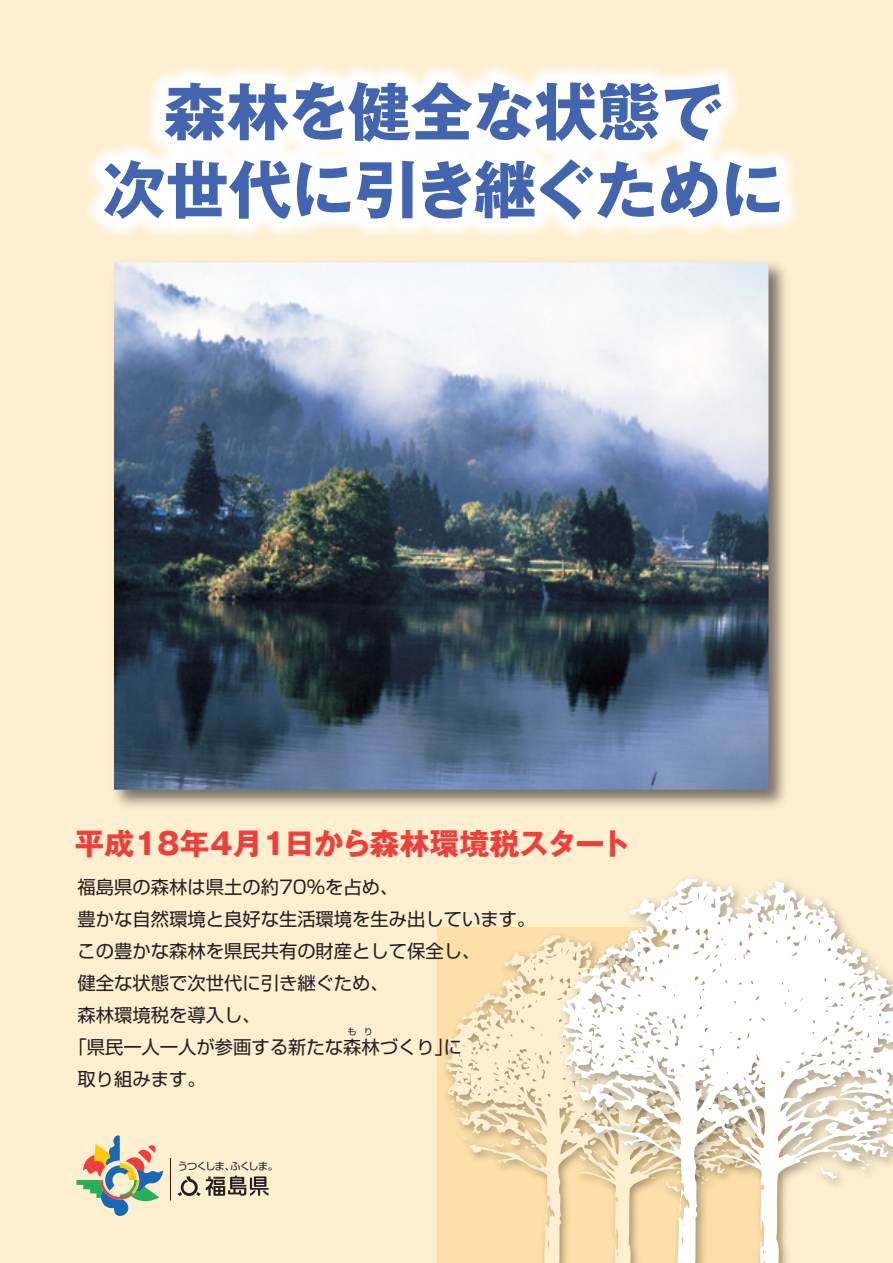
<style>
.page{position:relative;width:893px;height:1263px;background:#feefd0}
.page>*{position:absolute;margin:0;border:0;box-sizing:border-box;transform-origin:0 0}
.t1{font:700 63px/78px "Gothic MB101 Pro";color:#4365b0;text-align:center}
.t2{font:700 30px "Gothic MB101 Pro";letter-spacing:-.035em;color:#ee3f3c}
.t3{font:18.3px "Shin Go Pro";color:#231f20}
.t4{font:10.2px "Shin Go Pro";letter-spacing:-.1em;color:#231f20;scale:1.04 1}
.t5{font:9.15px "Shin Go Pro";color:#231f20}
</style>
<div class="page">
<img style="left:115px;top:281px;width:671px;height:526px">
<img style="left:114px;top:281px;width:654px;height:509px">
<svg style="left:76px;top:1135px;width:87px;height:81px"></svg>
<svg style="left:177px;top:1175px;width:91px;height:21px"></svg>
<svg style="left:170px;top:1157px;width:1px;height:44px"></svg>
<img style="left:88px;top:67px;width:708px;height:214px">
<svg style="left:445px;top:933px;width:108px;height:330px;fill:#fde0a9"></svg>
<svg style="left:545px;top:1213px;width:3px;height:9px"></svg>
<svg style="left:492px;top:1137px;width:36px;height:13px"></svg>
<svg style="left:463px;top:1136px;width:10px;height:4px"></svg>
<svg style="left:521px;top:1122px;width:4px;height:5px"></svg>
<svg style="left:450px;top:1100px;width:10px;height:11px"></svg>
<svg style="left:503px;top:1011px;width:6px;height:8px"></svg>
<svg style="left:499px;top:990px;width:3px;height:4px"></svg>
<img style="left:553px;top:927px;width:9px;height:336px">
<svg style="left:562px;top:878px;width:331px;height:385px"></svg>
<svg style="left:832px;top:1084px;width:4px;height:3px"></svg>
<svg style="left:891px;top:982px;width:2px;height:7px"></svg>
<svg style="left:595px;top:960px;width:3px;height:5px"></svg>
<svg style="left:679px;top:1203px;width:4px;height:11px"></svg>
<svg style="left:816px;top:1165px;width:21px;height:14px"></svg>
<svg style="left:862px;top:1163px;width:8px;height:7px"></svg>
<svg style="left:832px;top:1154px;width:5px;height:4px"></svg>
<svg style="left:792px;top:1136px;width:20px;height:14px"></svg>
<svg style="left:616px;top:1118px;width:15px;height:9px"></svg>
<svg style="left:718px;top:1116px;width:22px;height:36px"></svg>
<svg style="left:637px;top:1115px;width:27px;height:20px"></svg>
<svg style="left:889px;top:1116px;width:4px;height:8px"></svg>
<svg style="left:582px;top:1113px;width:22px;height:6px"></svg>
<svg style="left:651px;top:1097px;width:5px;height:6px"></svg>
<svg style="left:742px;top:1089px;width:6px;height:5px"></svg>
<svg style="left:567px;top:1071px;width:13px;height:14px"></svg>
<svg style="left:630px;top:968px;width:7px;height:8px"></svg>
<svg style="left:859px;top:956px;width:20px;height:15px"></svg>
<svg style="left:621px;top:939px;width:7px;height:9px"></svg>
<svg style="left:831px;top:911px;width:4px;height:5px"></svg>
<svg style="left:812px;top:897px;width:12px;height:9px"></svg>
<svg style="left:748px;top:894px;width:4px;height:6px"></svg>
<svg style="left:768px;top:883px;width:5px;height:3px"></svg>
<h1 class="t1" style="left:103px;top:65px;width:683px">森林を健全な状態で<br>次世代に引き継ぐために</h1>
<h2 class="t2" style="left:74px;top:818px;width:558px">平成18年４月１日から森林環境税スタート</h2>
<p class="t3" style="left:78px;top:872px;width:322px">福島県の森林は県土の約70％を占め、</p>
<p class="t3" style="left:78px;top:904px;width:459px">豊かな自然環境と良好な生活環境を生み出しています。</p>
<p class="t3" style="left:78px;top:936px;width:404px">この豊かな森林を県民共有の財産として保全し、</p>
<p class="t3" style="left:78px;top:968px;width:313px">健全な状態で次世代に引き継ぐため、</p>
<p class="t3" style="left:78px;top:1000px;width:185px">森林環境税を導入し、</p>
<p class="t3" style="left:68px;top:1032px;width:395px">「県民一人一人が参画する新たな森林づくり」に</p>
<p class="t3" style="left:78px;top:1064px;width:130px">取り組みます。</p>
<p class="t5" style="left:347px;top:1024px;width:27px">も り</p>
<p class="t4" style="left:177px;top:1158px;width:99px">うつくしま、ふくしま。</p>
</div>
